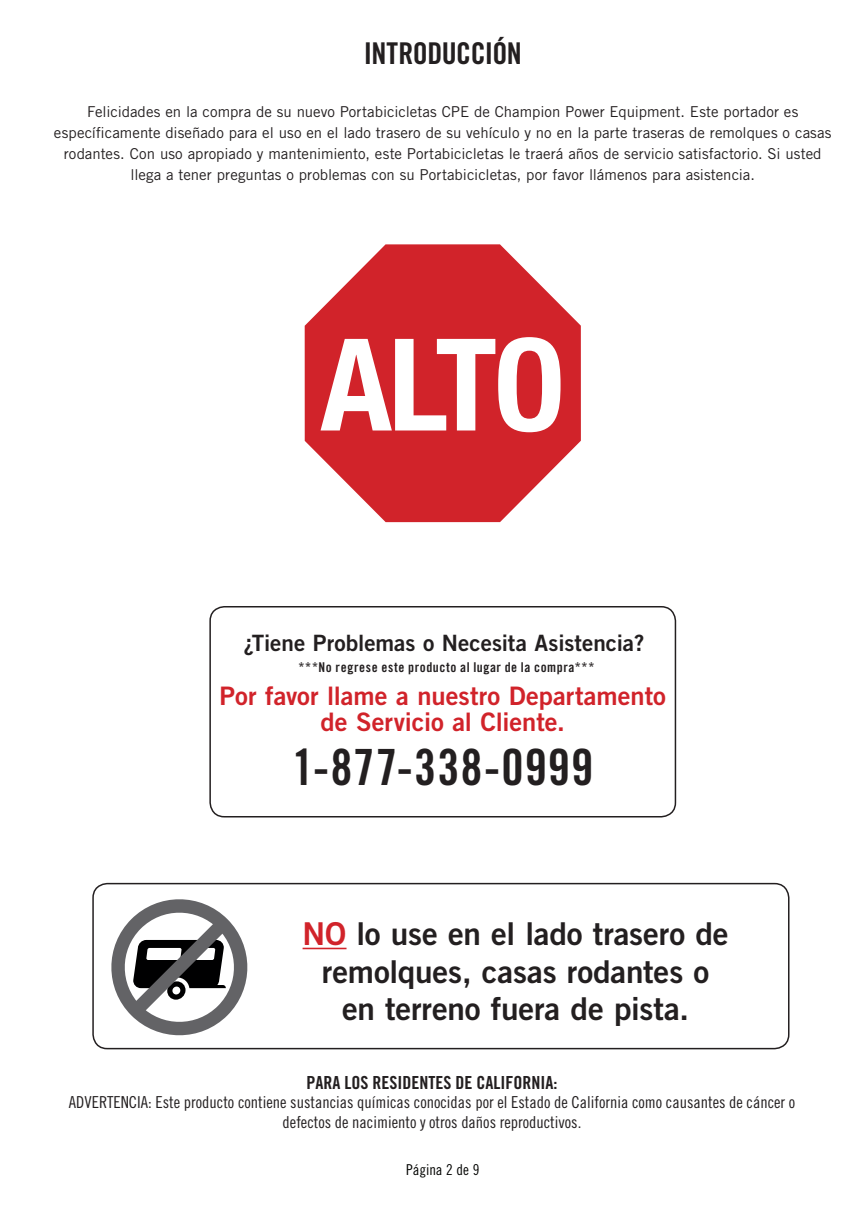
<style>
.page{position:relative;width:864px;height:1215px;background:#fff}
.page>*{position:absolute;margin:0;border:0;box-sizing:border-box;transform-origin:0 0}
.t1{font:700 condensed 128.25px "Helvetica Neue LT Std";color:#fff}
.t2{font:49.95px "Trade Gothic Bold Cond Twenty";letter-spacing:.015em;color:#231f20}
.t3{font:31.5px/37.5px "Trade Gothic Bold Two";letter-spacing:-.005em;color:#231f20;text-align:center}
.t4{font:30px "Trade Gothic Bold Cond Twenty";color:#231f20}
.t5{font:25.5px/25.5px "Trade Gothic Bold Two";color:#d1232a;text-align:center}
.t6{font:22.5px "Trade Gothic Bold Two";color:#231f20}
.t7{font:18px "Trade Gothic Bold Cond Twenty";color:#231f20}
.t8{font:16.5px/19.8px "Trade Gothic Cond Eighteen";color:#231f20;text-align:center}
.t9{font:15px/21px "Trade Gothic";color:#231f20;text-align:center}
.t10{font:15px "Trade Gothic Cond Eighteen";letter-spacing:-.005em;color:#040503}
.t11{font:13.5px "Trade Gothic Bold Cond Twenty";letter-spacing:.045em;color:#231f20}
.s1{color:#d1232a}
</style>
<div class="page">
<div style="left:209px;top:606px;width:467px;height:212px;border:2px solid #231f20;border-radius:14px"></div>
<hr style="left:303px;top:948px;width:44px;height:1px;background:#d1232a">
<div style="left:92px;top:883px;width:698px;height:166px;border:2px solid #231f20;border-radius:14px"></div>
<svg style="left:111px;top:899px;width:137px;height:136px"></svg>
<svg style="left:305px;top:244px;width:276px;height:278px;fill:#d1232a"></svg>
<h3 class="t4" style="left:364px;top:35px;width:22px">Introducci</h3>
<h3 class="t4" style="left:492px;top:35px;width:27px">ón</h3>
<p class="t9" style="left:54px;top:101px;width:779px">Felicidades en la compra de su nuevo Portabicicletas CPE de Champion Power Equipment. Este portador es específicamente diseñado para el uso en el lado trasero de su vehículo y no en la parte traseras de remolques o casas rodantes. Con uso apropiado y mantenimiento, este Portabicicletas le traerá años de servicio satisfactorio. Si usted llega a tener preguntas o problemas con su Portabicicletas, por favor llámenos para asistencia.</p>
<h1 class="t1" style="left:321px;top:307px;width:246px">ALTO</h1>
<h3 class="t6" style="left:243px;top:629px;width:403px">¿Tiene Problemas o Necesita Asistencia?</h3>
<p class="t11" style="left:299px;top:659px;width:297px">***No regrese este producto al lugar de la compra***</p>
<h3 class="t5" style="left:220px;top:683px;width:448px">Por favor llame a nuestro Departamento de Servicio al Cliente.</h3>
<h2 class="t2" style="left:292px;top:737px;width:303px">1-877-338-0999</h2>
<h3 class="t3" style="left:303px;top:915px;width:428px"><span class="s1">NO</span> lo use en el lado trasero de remolques, casas rodantes o en terreno fuera de pista.</h3>
<p class="t7" style="left:307px;top:1071px;width:252px">PARA LOS RESIDENTES DE CALIFORNIA:</p>
<p class="t8" style="left:69px;top:1092px;width:728px">ADVERTENCIA: Este producto contiene sustancias químicas conocidas por el Estado de California como causantes de cáncer o defectos de nacimiento y otros daños reproductivos.</p>
<p class="t10" style="left:406px;top:1161px;width:75px">Página 2 de 9</p>
</div>
